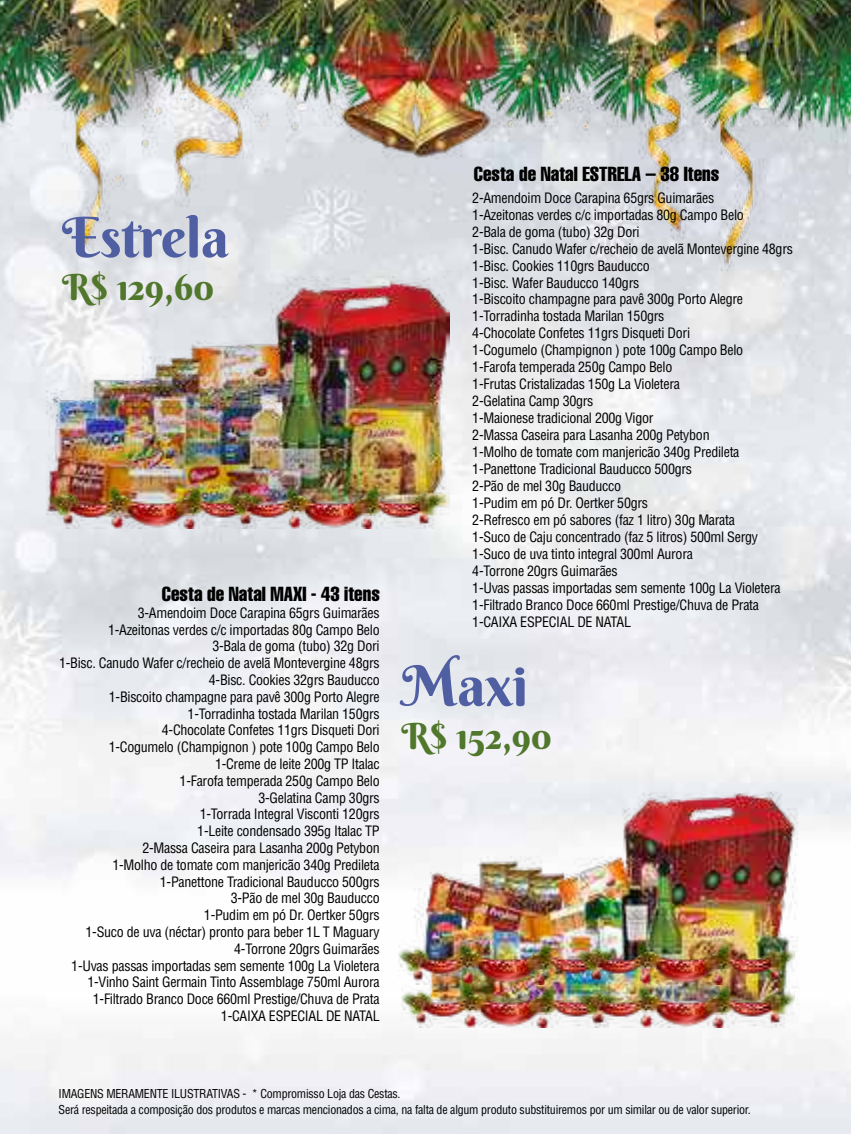
<style>
.page{position:relative;width:851px;height:1134px;background:#fff}
.page>*{position:absolute;margin:0;border:0;box-sizing:border-box;transform-origin:0 0}
.t1{font:56px "Berkshire Swash";color:#505ea2}
.t2{font:55.6px "Berkshire Swash";letter-spacing:-.005em;color:#505ea2}
.t3{font:36px "Berkshire Swash";color:#51772c}
.t4{font:20px "Helvetica LT Std Comp";color:#000}
.t5{font:condensed 14px/17px "Helvetica LT Std";letter-spacing:-.02em;color:#000}
.t6{font:condensed 12px/16px "Helvetica LT Std";letter-spacing:-.02em;color:#000}
</style>
<div class="page">
<img style="left:0;top:1023px;width:850px;height:111px">
<img style="left:0;top:0;width:850px;height:878px">
<img style="left:47px;top:277px;width:402px;height:241px">
<img style="left:48px;top:484px;width:177px;height:44px">
<img style="left:225px;top:484px;width:218px;height:44px">
<img style="left:398px;top:777px;width:401px;height:238px">
<img style="left:398px;top:940px;width:178px;height:45px">
<img style="left:576px;top:940px;width:218px;height:43px">
<img style="left:401px;top:983px;width:177px;height:44px">
<img style="left:578px;top:983px;width:216px;height:44px">
<h2 class="t2" style="left:62px;top:203px;width:168px">Estrela</h2>
<h3 class="t3" style="left:62px;top:265px;width:153px">R$ 129,60</h3>
<h3 class="t4" style="left:162px;top:582px;width:219px">Cesta de Natal MAXI - 43 itens</h3>
<p class="t5" style="left:59px;top:604px;width:322px;text-align:right">3-Amendoim Doce Carapina 65grs Guimarães<br>1-Azeitonas verdes c/c importadas 80g Campo Belo<br>3-Bala de goma (tubo) 32g Dori<br>1-Bisc. Canudo Wafer c/recheio de avelã Montevergine 48grs 4-Bisc. Cookies 32grs Bauducco<br>1-Biscoito champagne para pavê 300g Porto Alegre 1-Torradinha tostada Marilan 150grs<br>4-Chocolate Confetes 11grs Disqueti Dori<br>1-Cogumelo (Champignon ) pote 100g Campo Belo<br>1-Creme de leite 200g TP Italac<br>1-Farofa temperada 250g Campo Belo<br>3-Gelatina Camp 30grs<br>1-Torrada Integral Visconti 120grs<br>1-Leite condensado 395g Italac TP<br>2-Massa Caseira para Lasanha 200g Petybon<br>1-Molho de tomate com manjericão 340g Predileta 1-Panettone Tradicional Bauducco 500grs<br>3-Pão de mel 30g Bauducco<br>1-Pudim em pó Dr. Oertker 50grs<br>1-Suco de uva (néctar) pronto para beber 1L T Maguary 4-Torrone 20grs Guimarães<br>1-Uvas passas importadas sem semente 100g La Violetera 1-Vinho Saint Germain Tinto Assemblage 750ml Aurora 1-Filtrado Branco Doce 660ml Prestige/Chuva de Prata 1-CAIXA ESPECIAL DE NATAL</p>
<h3 class="t4" style="left:473px;top:161px;width:247px">Cesta de Natal ESTRELA – 38 Itens</h3>
<p class="t5" style="left:472px;top:189px;width:322px">2-Amendoim Doce Carapina 65grs Guimarães<br>1-Azeitonas verdes c/c importadas 80g Campo Belo<br>2-Bala de goma (tubo) 32g Dori<br>1-Bisc. Canudo Wafer c/recheio de avelã Montevergine 48grs 1-Bisc. Cookies 110grs Bauducco<br>1-Bisc. Wafer Bauducco 140grs<br>1-Biscoito champagne para pavê 300g Porto Alegre 1-Torradinha tostada Marilan 150grs<br>4-Chocolate Confetes 11grs Disqueti Dori<br>1-Cogumelo (Champignon ) pote 100g Campo Belo<br>1-Farofa temperada 250g Campo Belo<br>1-Frutas Cristalizadas 150g La Violetera<br>2-Gelatina Camp 30grs<br>1-Maionese tradicional 200g Vigor<br>2-Massa Caseira para Lasanha 200g Petybon<br>1-Molho de tomate com manjericão 340g Predileta 1-Panettone Tradicional Bauducco 500grs<br>2-Pão de mel 30g Bauducco<br>1-Pudim em pó Dr. Oertker 50grs<br>2-Refresco em pó sabores (faz 1 litro) 30g Marata<br>1-Suco de Caju concentrado (faz 5 litros) 500ml Sergy 1-Suco de uva tinto integral 300ml Aurora<br>4-Torrone 20grs Guimarães<br>1-Uvas passas importadas sem semente 100g La Violetera 1-Filtrado Branco Doce 660ml Prestige/Chuva de Prata 1-CAIXA ESPECIAL DE NATAL</p>
<h1 class="t1" style="left:401px;top:651px;width:128px">Maxi</h1>
<h3 class="t3" style="left:401px;top:714px;width:152px">R$ 152,90</h3>
<p class="t6" style="left:59px;top:1086px;width:693px">IMAGENS MERAMENTE ILUSTRATIVAS - * Compromisso Loja das Cestas.<br>Será respeitada a composição dos produtos e marcas mencionados a cima, na falta de algum produto substituiremos por um similar ou de valor superior.</p>
</div>
